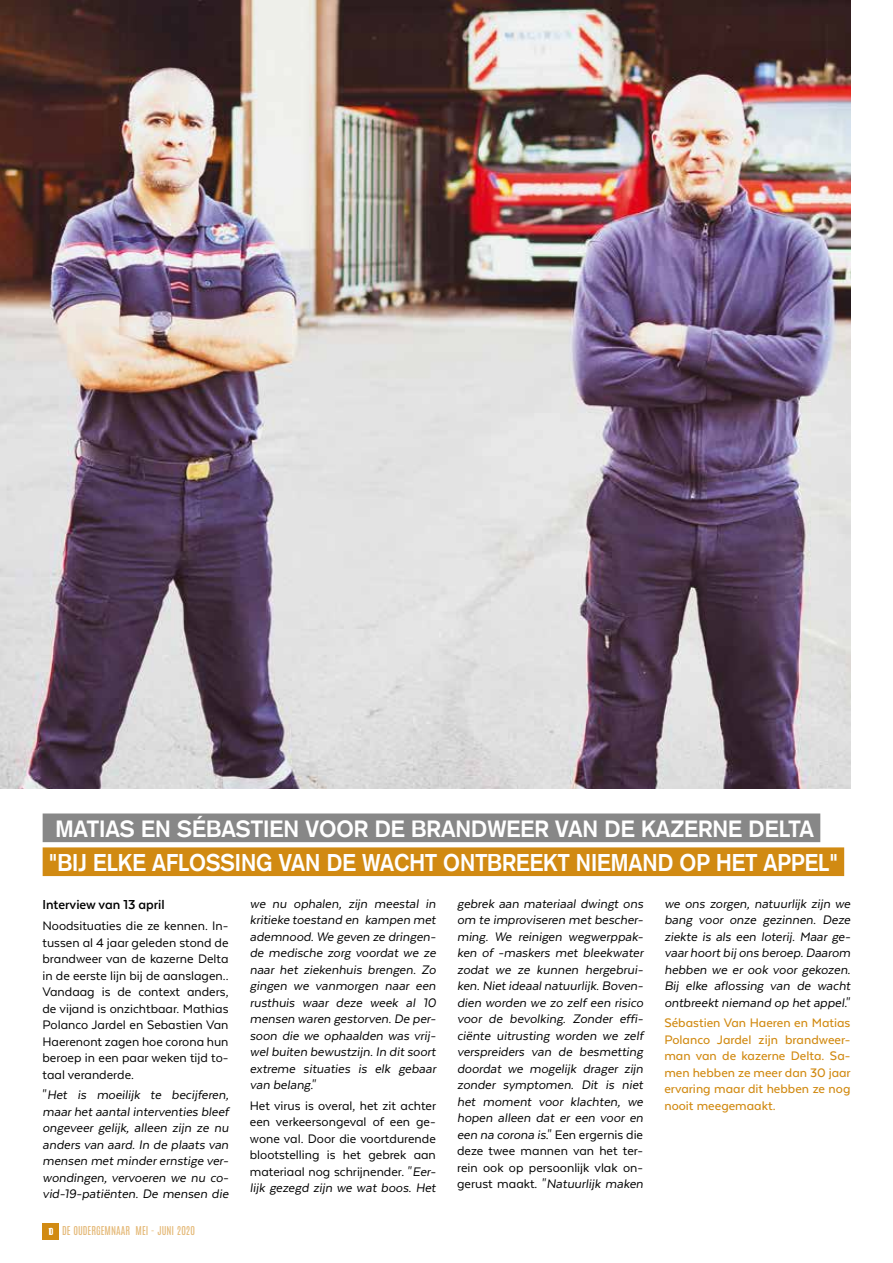
<style>
.page{position:relative;width:893px;height:1263px;background:#fff}
.page>*{position:absolute;margin:0;border:0;box-sizing:border-box;transform-origin:0 0}
.t1{font:700 23.7px "Akzidenz Grotesk CE";color:#fff;scale:.94 1}
.t2{font:700 22.95px "Akzidenz Grotesk CE";color:#fff}
.t3{font:700 15px "Texta Alt";color:#000}
.t4{font:italic 14.25px/16.5px "Texta Alt";color:#000;text-align:justify}
.t5{font:14.25px/16.5px "Texta Alt";color:#000;text-align:justify}
.t6{font:500 14.25px/16.5px "Texta Alt";color:#d18a12;text-align:justify}
.t7{font:10.2px "Antonio";color:#e4b876}
.s1{font-style:normal}
.s2{font-family:"Confidel";font-size:10.5px;color:#fff}
.s3{font-style:italic}
</style>
<div class="page">
<div style="left:43px;top:1223px;width:16px;height:16px;background:#d18a12"></div>
<img style="left:0;top:0;width:850px;height:789px">
<div style="left:43px;top:813px;width:777px;height:29px;background:#878787"></div>
<div style="left:43px;top:847px;width:801px;height:29px;background:#d18a12"></div>
<h2 class="t2" style="left:55px;top:815px;width:760px">MATIAS EN SÉBASTIEN VOOR DE BRANDWEER VAN DE KAZERNE DELTA</h2>
<h1 class="t1" style="left:49px;top:848px;width:841px">"BIJ ELKE AFLOSSING VAN DE WACHT ONTBREEKT NIEMAND OP HET APPEL"</h1>
<p class="t3" style="left:43px;top:897px;width:124px">Interview van 13 april</p>
<p class="t5" style="left:43px;top:917px;width:188px">Noodsituaties die ze kennen. In&shy;tussen al 4 jaar geleden stond de brandweer van de kazerne Delta in de eerste lijn bij de aanslagen..<br>Vandaag is de context anders, de vijand is onzichtbaar. Mathias Polanco Jardel en Sebastien Van Haerenont zagen hoe corona hun beroep in een paar weken tijd to&shy;taal veranderde.</p>
<p class="t4" style="left:43px;top:1087px;width:188px"><span class="s1">"</span>Het is moeilijk te becijferen, maar het aantal interventies bleef ongeveer gelijk, alleen zijn ze nu anders van aard. In de plaats van mensen met minder ernstige ver&shy;wondingen, vervoeren we nu co&shy;vid-19-patiënten. De mensen die</p>
<p class="t7" style="left:49px;top:1223px;width:148px"><span class="s2">10</span> DE OUDERGEMNAAR MEI - JUNI 2020</p>
<p class="t4" style="left:250px;top:895px;width:188px">we nu ophalen, zijn meestal in kritieke toestand en kampen met ademnood. We geven ze dringen&shy;de medische zorg voordat we ze naar het ziekenhuis brengen. Zo gingen we vanmorgen naar een rusthuis waar deze week al 10 mensen waren gestorven. De per&shy;soon die we ophaalden was vrij&shy;wel buiten bewustzijn. In dit soort extreme situaties is elk gebaar van belang<span class="s1">."</span></p>
<p class="t5" style="left:250px;top:1097px;width:188px">Het virus is overal, het zit achter een verkeersongeval of een ge&shy;wone val. Door die voortdurende blootstelling is het gebrek aan materiaal nog schrijnender. "<span class="s3">Eer&shy;lijk gezegd zijn we wat boos. Het</span></p>
<p class="t4" style="left:457px;top:895px;width:188px">gebrek aan materiaal dwingt ons om te improviseren met bescher&shy;ming. We reinigen wegwerppak&shy;ken of -maskers met bleekwater zodat we ze kunnen hergebrui&shy;ken. Niet ideaal natuurlijk. Boven&shy;dien worden we zo zelf een risico voor de bevolking. Zonder effi&shy;ciënte uitrusting worden we zelf verspreiders van de besmetting doordat we mogelijk drager zijn zonder symptomen. Dit is niet het moment voor klachten, we hopen alleen dat er een voor en een na corona is<span class="s1">." Een ergernis die deze twee mannen van het ter&shy;rein ook op persoonlijk vlak on&shy;gerust maakt. "</span>Natuurlijk maken</p>
<p class="t4" style="left:664px;top:895px;width:188px">we ons zorgen, natuurlijk zijn we bang voor onze gezinnen. Deze ziekte is als een loterij. Maar ge&shy;vaar hoort bij ons beroep. Daarom hebben we er ook voor gekozen.<br>Bij elke aflossing van de wacht ontbreekt niemand op het appel<span class="s1">."</span></p>
<p class="t6" style="left:664px;top:1015px;width:188px">Sébastien Van Haeren en Matias Polanco Jardel zijn brandweer&shy;man van de kazerne Delta. Sa&shy;men hebben ze meer dan 30 jaar ervaring maar dit hebben ze nog nooit meegemaakt.</p>
</div>
